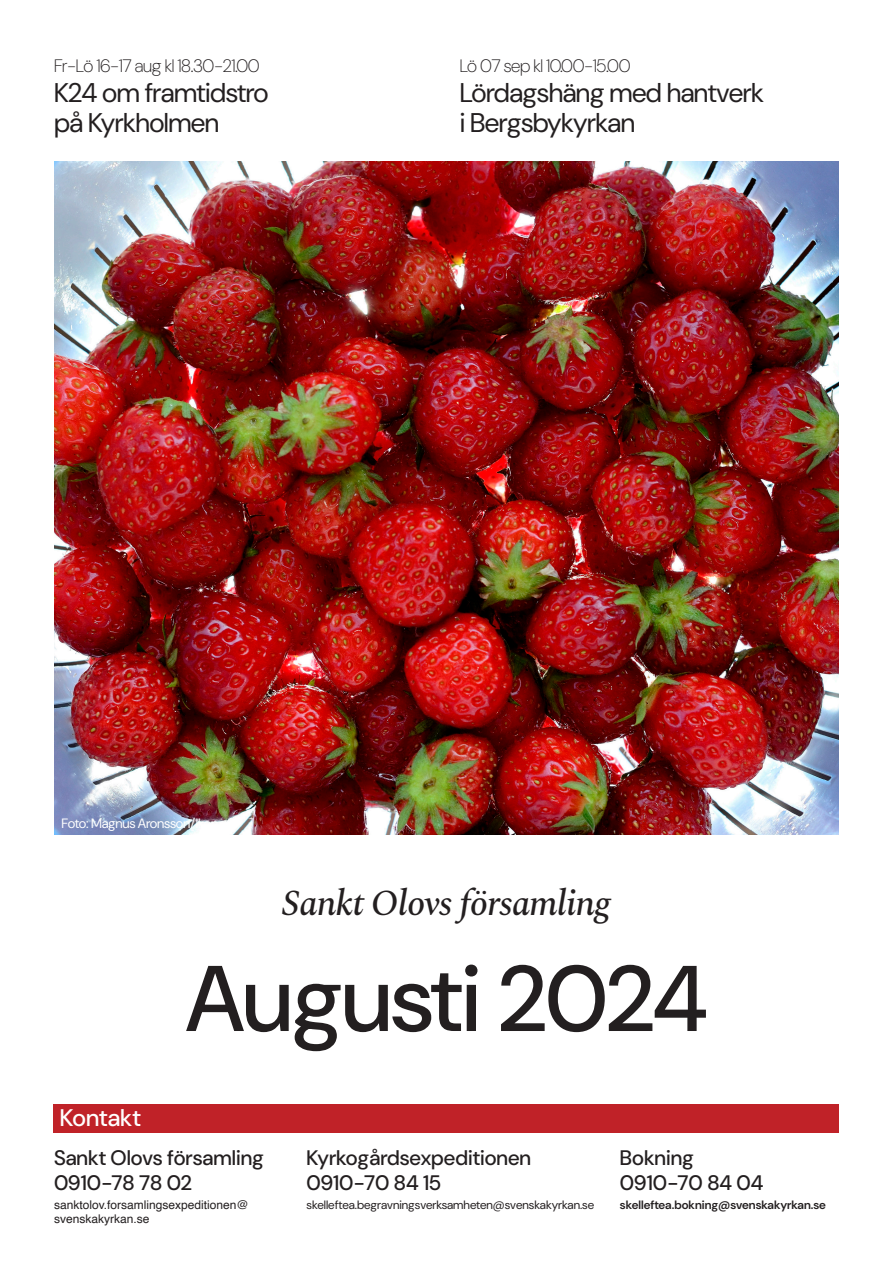
<style>
.page{position:relative;width:893px;height:1263px;background:#fff}
.page>*{position:absolute;margin:0;border:0;box-sizing:border-box;transform-origin:0 0}
.VaxaToppRubrik{font:500 93px "DM Sans 36 pt";letter-spacing:-.03em;color:#231f20}
.VaxaToppRubrik-2{font:italic 500 36px "Spectral";letter-spacing:-.02em;color:#231f20}
.TidNr02{font:27px/30px "DM Sans 36 pt";letter-spacing:-.02em;color:#231f20}
.t1{font:500 24px "DM Sans 36 pt";color:#fff}
.KontaktTitel{font:500 21px "DM Sans 36 pt";color:#231f20}
.TidNr02-2{font:200 18px "DM Sans 36 pt";letter-spacing:-.02em;color:#231f20}
.t2{font:13.5px "DM Sans 36 pt";letter-spacing:-.02em;color:#fff}
.KontaktTitel-2{font:12px "DM Sans 36 pt";color:#231f20}
.KontaktTitel-3{font:12px/14.4px "Helvetica";color:#231f20}
.KontaktTitel-4{font:600 12px "DM Sans 36 pt";color:#231f20}
</style>
<div class="page">
<div style="left:54px;top:1104px;width:785px;height:29px;background:#c02228"></div>
<img style="left:54px;top:162px;width:785px;height:672px">
<p class="TidNr02-2" style="left:54px;top:55px;width:207px">Fr-Lö 16-17 aug kl 18.30-21.00</p>
<p class="TidNr02" style="left:54px;top:77px;width:216px">K24 om framtidstro</p>
<p class="TidNr02" style="left:54px;top:107px;width:167px">på Kyrkholmen</p>
<p class="TidNr02-2" style="left:460px;top:55px;width:172px">Lö 07 sep kl 10.00-15.00</p>
<p class="TidNr02" style="left:460px;top:77px;width:306px">Lördagshäng med hantverk i Bergsbykyrkan</p>
<p class="t2" style="left:62px;top:815px;width:158px">Foto: Magnus Aronsson/Ikon</p>
<p class="VaxaToppRubrik-2" style="left:282px;top:877px;width:330px">Sankt Olovs församling</p>
<p class="t1" style="left:60px;top:1103px;width:82px">Kontakt</p>
<p class="VaxaToppRubrik" style="left:185px;top:941px;width:525px">Augusti 2024</p>
<p class="KontaktTitel" style="left:54px;top:1145px;width:211px">Sankt Olovs församling</p>
<p class="KontaktTitel" style="left:54px;top:1170px;width:140px">0910-78 78 02</p>
<p class="KontaktTitel-3" style="left:54px;top:1198px;width:196px">sanktolov.forsamlingsexpeditionen@ svenskakyrkan.se</p>
<p class="KontaktTitel" style="left:307px;top:1145px;width:226px">Kyrkogårdsexpeditionen</p>
<p class="KontaktTitel" style="left:307px;top:1170px;width:136px">0910-70 84 15</p>
<p class="KontaktTitel-2" style="left:307px;top:1197px;width:289px">skelleftea.begravningsverksamheten@svenskakyrkan.se</p>
<p class="KontaktTitel" style="left:620px;top:1145px;width:75px">Bokning</p>
<p class="KontaktTitel" style="left:620px;top:1170px;width:145px">0910-70 84 04</p>
<p class="KontaktTitel-4" style="left:620px;top:1197px;width:207px">skelleftea.bokning@svenskakyrkan.se</p>
</div>
